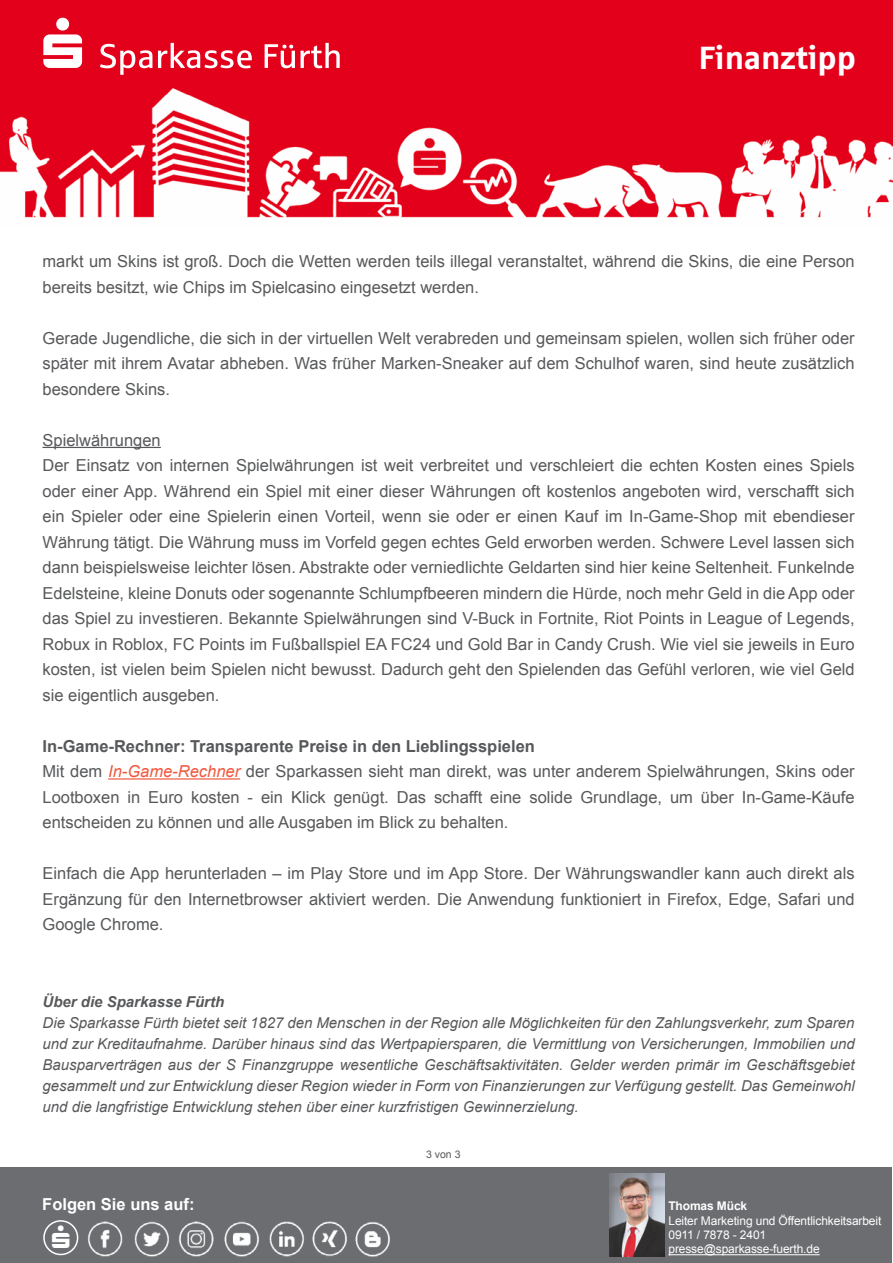
<style>
.page{position:relative;width:893px;height:1263px;background:#fff}
.page>*{position:absolute;margin:0;border:0;box-sizing:border-box;transform-origin:0 0}
.t1{font:700 32.4px "Sparkasse Rg";letter-spacing:-.01em;color:#fff}
.t2{font:16.5px/25.5px "Arial";color:#57585a}
.t3{font:700 16.5px "Arial";color:#fff}
.t4{font:italic 15px/21px "Arial";color:#57585a;text-align:justify}
.t5{font:italic 700 15px "Arial";color:#57585a}
.t6{font:12px/14.4px "Arial";letter-spacing:-.01em;color:#fff}
.t7{font:700 12px "Arial";letter-spacing:-.01em;color:#fff}
.t8{font:10.5px "Arial";color:#57585a}
.s1{font-weight:700}
.s2{font-style:italic;color:#f0593e}
</style>
<div class="page">
<img style="left:0;top:0;width:893px;height:218px">
<div style="left:0;top:1167px;width:892px;height:96px;background:#6c6d70"></div>
<hr style="left:43px;top:447px;width:118px;height:1px;background:#57585a">
<hr style="left:108px;top:778px;width:132px;height:1px;background:#f0593e">
<img style="left:609px;top:1174px;width:55px;height:82px">
<hr style="left:668px;top:1254px;width:152px;height:1px;background:#fff">
<img style="left:87px;top:1221px;width:36px;height:36px">
<img style="left:134px;top:1221px;width:35px;height:36px">
<img style="left:179px;top:1221px;width:35px;height:36px">
<img style="left:224px;top:1221px;width:35px;height:36px">
<img style="left:269px;top:1221px;width:121px;height:36px">
<div style="left:43px;top:1220px;width:35px;height:35px;border:2px solid #fff;border-radius:50%"></div>
<svg style="left:43px;top:18px;width:297px;height:57px;background:#e72d43"></svg>
<h1 class="t1" style="left:698px;top:37px;width:160px">Finanztipp</h1>
<p class="t2" style="left:43px;top:249px;width:814px">markt um Skins ist groß. Doch die Wetten werden teils illegal veranstaltet, während die Skins, die eine Person bereits besitzt, wie Chips im Spielcasino eingesetzt werden.</p>
<p class="t2" style="left:43px;top:325px;width:814px;text-align:justify">Gerade Jugendliche, die sich in der virtuellen Welt verabreden und gemeinsam spielen, wollen sich früher oder später mit ihrem Avatar abheben. Was früher Marken-Sneaker auf dem Schulhof waren, sind heute zusätzlich besondere Skins.</p>
<p class="t2" style="left:43px;top:427px;width:814px">Spielwährungen<br>Der Einsatz von internen Spielwährungen ist weit verbreitet und verschleiert die echten Kosten eines Spiels oder einer App. Während ein Spiel mit einer dieser Währungen oft kostenlos angeboten wird, verschafft sich ein Spieler oder eine Spielerin einen Vorteil, wenn sie oder er einen Kauf im In-Game-Shop mit ebendieser Währung tätigt. Die Währung muss im Vorfeld gegen echtes Geld erworben werden. Schwere Level lassen sich dann beispielsweise leichter lösen. Abstrakte oder verniedlichte Geldarten sind hier keine Seltenheit. Funkelnde Edelsteine, kleine Donuts oder sogenannte Schlumpfbeeren mindern die Hürde, noch mehr Geld in die App oder das Spiel zu investieren. Bekannte Spielwährungen sind V-Buck in Fortnite, Riot Points in League of Legends, Robux in Roblox, FC Points im Fußballspiel EA FC24 und Gold Bar in Candy Crush. Wie viel sie jeweils in Euro kosten, ist vielen beim Spielen nicht bewusst. Dadurch geht den Spielenden das Gefühl verloren, wie viel Geld sie eigentlich ausgeben.</p>
<p class="t2" style="left:43px;top:733px;width:814px"><span class="s1">In-Game-Rechner: Transparente Preise in den Lieblingsspielen<br></span>Mit dem <span class="s2">In-Game-Rechner</span> der Sparkassen sieht man direkt, was unter anderem Spielwährungen, Skins oder Lootboxen in Euro kosten - ein Klick genügt. Das schafft eine solide Grundlage, um über In-Game-Käufe entscheiden zu können und alle Ausgaben im Blick zu behalten.</p>
<p class="t2" style="left:43px;top:861px;width:814px;text-align:justify">Einfach die App herunterladen – im Play Store und im App Store. Der Währungswandler kann auch direkt als Ergänzung für den Internetbrowser aktiviert werden. Die Anwendung funktioniert in Firefox, Edge, Safari und Google Chrome.</p>
<p class="t5" style="left:43px;top:991px;width:183px">Über die Sparkasse Fürth</p>
<p class="t4" style="left:43px;top:1012px;width:814px">Die Sparkasse Fürth bietet seit 1827 den Menschen in der Region alle Möglichkeiten für den Zahlungsverkehr, zum Sparen und zur Kreditaufnahme. Darüber hinaus sind das Wertpapiersparen, die Vermittlung von Versicherungen, Immobilien und Bausparverträgen aus der S Finanzgruppe wesentliche Geschäftsaktivitäten. Gelder werden primär im Geschäftsgebiet gesammelt und zur Entwicklung dieser Region wieder in Form von Finanzierungen zur Verfügung gestellt. Das Gemeinwohl und die langfristige Entwicklung stehen über einer kurzfristigen Gewinnerzielung.</p>
<p class="t8" style="left:426px;top:1147px;width:36px">3 von 3</p>
<p class="t3" style="left:42px;top:1193px;width:154px">Folgen Sie uns auf:</p>
<p class="t7" style="left:668px;top:1198px;width:80px">Thomas Mück</p>
<p class="t6" style="left:668px;top:1213px;width:214px">Leiter Marketing und Öffentlichkeitsarbeit<br>0911 / 7878 - 2401 presse@sparkasse-fuerth.de</p>
</div>
